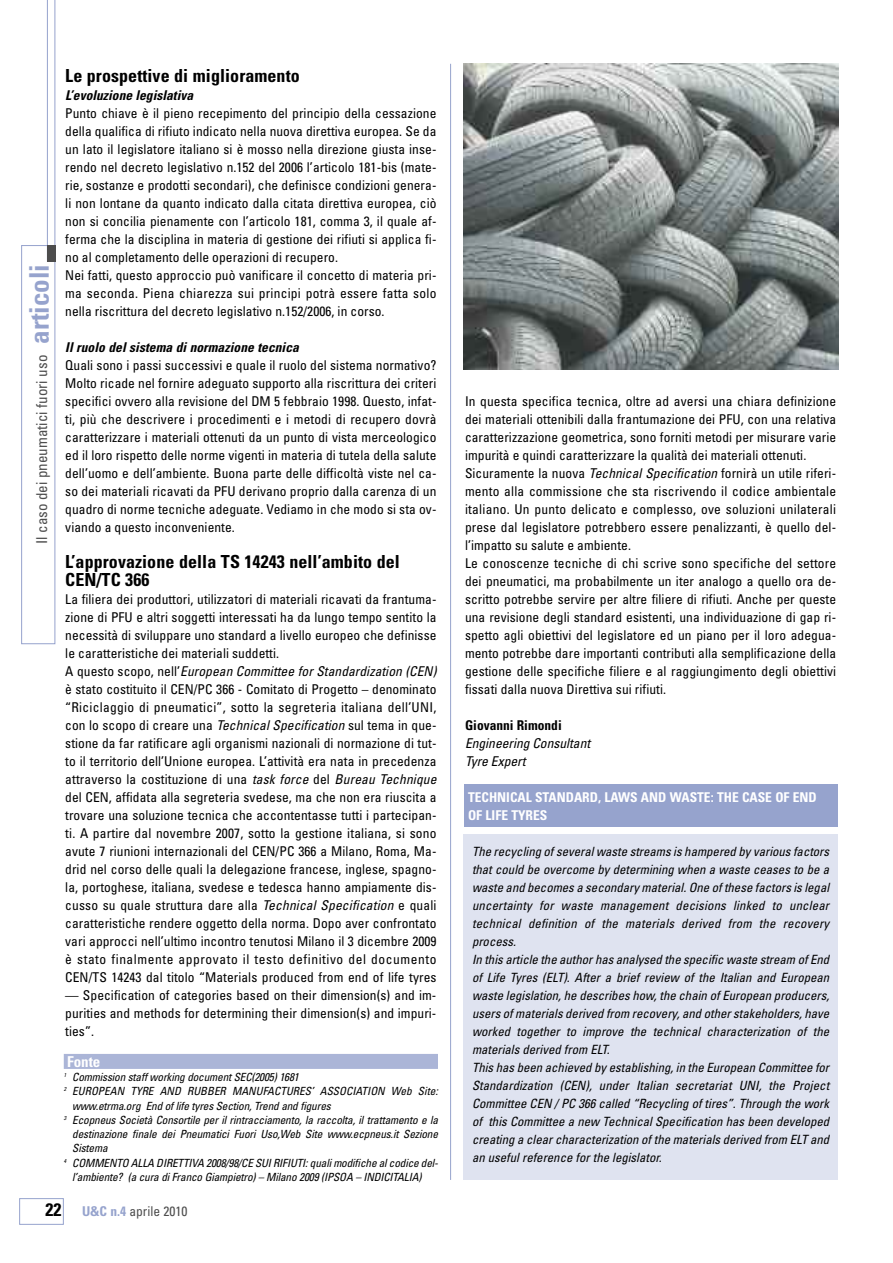
<style>
.page{position:relative;width:893px;height:1263px;background:#fff}
.page>*{position:absolute;margin:0;border:0;box-sizing:border-box;transform-origin:0 0}
.t1{font:700 condensed 18px/18px "Univers";letter-spacing:.005em;color:#000}
.t2{font:condensed 15px "Univers";color:#4d4d4d}
.t3{font:700 condensed 15px "Univers";color:#fff}
.t4{font:condensed 13.5px/18px "Univers";letter-spacing:.005em;color:#000}
.t5{font:italic 700 condensed 13.5px "Univers";letter-spacing:.005em;color:#000}
.t6{font:700 condensed 13.5px/18px "Univers";color:#fff}
.t7{font:italic condensed 13.5px/18px "Univers";color:#000}
.t8{font:condensed 13.5px "Univers";color:#4d4d4d}
.t9{font:700 condensed 13.5px "Univers";color:#000}
.t10{font:italic condensed 12.75px/18px "Univers";color:#000}
.t11{font:italic condensed 11.25px "Univers";letter-spacing:-.015em;color:#000}
.s1{font-weight:700;font-size:27px;color:#96a3cd}
.s2{font-style:italic}
.s3{font-weight:700;font-size:18px;color:#000}
.s4{font-weight:700;color:#96a3cd}
</style>
<div class="page">
<div style="left:464px;top:784px;width:374px;height:43px;background:#96a3cd"></div>
<div style="left:463px;top:834px;width:375px;height:346px;background:#dfe3f0"></div>
<hr style="left:450px;top:64px;width:1px;height:1116px;background:#96a3cd">
<div style="left:21px;top:245px;width:34px;height:399px;border:1px solid #96a3cd"></div>
<svg style="left:47px;top:0;width:8px;height:245px"></svg>
<div style="left:47px;top:245px;width:8px;height:17px;background:#4d4d4d"></div>
<div style="left:19px;top:1198px;width:45px;height:27px;border:1px solid #96a3cd"></div>
<div style="left:64px;top:1054px;width:374px;height:15px;background:#abb5d7"></div>
<img style="left:463px;top:64px;width:375px;height:306px">
<p class="t2" style="left:36px;top:544px;width:281px;rotate:-90deg">Il caso dei pneumatici fuori uso <span class="s1">articoli</span></p>
<h1 class="t1" style="left:65px;top:68px;width:236px">Le prospettive di miglioramento</h1>
<p class="t5" style="left:65px;top:90px;width:129px">L’evoluzione legislativa</p>
<p class="t4" style="left:65px;top:105px;width:373px">Punto chiave è il pieno recepimento del principio della cessazione della qualifica di rifiuto indicato nella nuova direttiva europea. Se da un lato il legislatore italiano si è mosso nella direzione giusta inse&shy;rendo nel decreto legislativo n.152 del 2006 l’articolo 181-bis (mate&shy;rie, sostanze e prodotti secondari), che definisce condizioni genera&shy;li non lontane da quanto indicato dalla citata direttiva europea, ciò non si concilia pienamente con l’articolo 181, comma 3, il quale af&shy;ferma che la disciplina in materia di gestione dei rifiuti si applica fi&shy;no al completamento delle operazioni di recupero.<br>Nei fatti, questo approccio può vanificare il concetto di materia pri&shy;ma seconda. Piena chiarezza sui principi potrà essere fatta solo nella riscrittura del decreto legislativo n.152/2006, in corso.</p>
<p class="t5" style="left:65px;top:342px;width:235px">Il ruolo del sistema di normazione tecnica</p>
<p class="t4" style="left:65px;top:357px;width:373px;text-align:justify">Quali sono i passi successivi e quale il ruolo del sistema normativo?<br>Molto ricade nel fornire adeguato supporto alla riscrittura dei criteri specifici ovvero alla revisione del DM 5 febbraio 1998. Questo, infat&shy;ti, più che descrivere i procedimenti e i metodi di recupero dovrà caratterizzare i materiali ottenuti da un punto di vista merceologico ed il loro rispetto delle norme vigenti in materia di tutela della salute dell’uomo e dell’ambiente. Buona parte delle difficoltà viste nel ca&shy;so dei materiali ricavati da PFU derivano proprio dalla carenza di un quadro di norme tecniche adeguate. Vediamo in che modo si sta ov&shy;viando a questo inconveniente.</p>
<h1 class="t1" style="left:65px;top:554px;width:336px">L’approvazione della TS 14243 nell’ambito del<br>CEN/TC 366</h1>
<p class="t4" style="left:65px;top:591px;width:373px">La filiera dei produttori, utilizzatori di materiali ricavati da frantuma&shy;zione di PFU e altri soggetti interessati ha da lungo tempo sentito la necessità di sviluppare uno standard a livello europeo che definisse le caratteristiche dei materiali suddetti.<br>A questo scopo, nell’<span class="s2">European Committee for Standardization (CEN) </span>è stato costituito il CEN/PC 366 - Comitato di Progetto – denominato “Riciclaggio di pneumatici”, sotto la segreteria italiana dell’UNI, con lo scopo di creare una <span class="s2">Technical Specification</span> sul tema in que&shy;stione da far ratificare agli organismi nazionali di normazione di tut&shy;to il territorio dell’Unione europea. L’attività era nata in precedenza attraverso la costituzione di una <span class="s2">task force</span> del <span class="s2">Bureau Technique </span>del CEN, affidata alla segreteria svedese, ma che non era riuscita a trovare una soluzione tecnica che accontentasse tutti i partecipan&shy;ti. A partire dal novembre 2007, sotto la gestione italiana, si sono avute 7 riunioni internazionali del CEN/PC 366 a Milano, Roma, Ma&shy;drid nel corso delle quali la delegazione francese, inglese, spagno&shy;la, portoghese, italiana, svedese e tedesca hanno ampiamente dis&shy;cusso su quale struttura dare alla <span class="s2">Technical Specification</span> e quali caratteristiche rendere oggetto della norma. Dopo aver confrontato vari approcci nell’ultimo incontro tenutosi Milano il 3 dicembre 2009 è stato finalmente approvato il testo definitivo del documento CEN/TS 14243 dal titolo “Materials produced from end of life tyres</p>
<p class="t4" style="left:65px;top:987px;width:373px;text-align:justify">— Specification of categories based on their dimension(s) and im&shy;purities and methods for determining their dimension(s) and impuri&shy;ties”.</p>
<p class="t3" style="left:67px;top:1056px;width:35px">Fonte</p>
<p class="t11" style="left:64px;top:1073px;width:237px"><sup>1</sup> Commission staff working document SEC(2005) 1681</p>
<p class="t11" style="left:64px;top:1087px;width:376px"><sup>2</sup> EUROPEAN TYRE AND RUBBER MANUFACTURES’ ASSOCIATION Web Site:</p>
<p class="t11" style="left:72px;top:1101px;width:260px">www.etrma.org End of life tyres Section, Trend and figures</p>
<p class="t11" style="left:64px;top:1116px;width:376px"><sup>3</sup> Ecopneus Società Consortile per il rintracciamento, la raccolta, il trattamento e la</p>
<p class="t11" style="left:72px;top:1130px;width:367px">destinazione finale dei Pneumatici Fuori Uso,Web Site www.ecpneus.it Sezione</p>
<p class="t11" style="left:72px;top:1144px;width:37px">Sistema</p>
<p class="t11" style="left:64px;top:1158px;width:376px"><sup>4</sup> COMMENTO ALLA DIRETTIVA 2008/98/CE SUI RIFIUTI: quali modifiche al codice del-</p>
<p class="t11" style="left:72px;top:1173px;width:351px">l’ambiente? (a cura di Franco Giampietro) – Milano 2009 (IPSOA – INDICITALIA)</p>
<p class="t8" style="left:45px;top:1206px;width:143px"><span class="s3">22</span> <span class="s4">U&amp;C n.4</span> aprile 2010</p>
<p class="t4" style="left:465px;top:393px;width:373px">In questa specifica tecnica, oltre ad aversi una chiara definizione dei materiali ottenibili dalla frantumazione dei PFU, con una relativa caratterizzazione geometrica, sono forniti metodi per misurare varie impurità e quindi caratterizzare la qualità dei materiali ottenuti.<br>Sicuramente la nuova <span class="s2">Technical Specification</span> fornirà un utile riferi&shy;mento alla commissione che sta riscrivendo il codice ambientale italiano. Un punto delicato e complesso, ove soluzioni unilaterali prese dal legislatore potrebbero essere penalizzanti, è quello del&shy;l’impatto su salute e ambiente.<br>Le conoscenze tecniche di chi scrive sono specifiche del settore dei pneumatici, ma probabilmente un iter analogo a quello ora de&shy;scritto potrebbe servire per altre filiere di rifiuti. Anche per queste una revisione degli standard esistenti, una individuazione di gap ri&shy;spetto agli obiettivi del legislatore ed un piano per il loro adegua&shy;mento potrebbe dare importanti contributi alla semplificazione della gestione delle specifiche filiere e al raggiungimento degli obiettivi fissati dalla nuova Direttiva sui rifiuti.</p>
<p class="t9" style="left:465px;top:720px;width:98px">Giovanni Rimondi</p>
<p class="t7" style="left:465px;top:735px;width:127px">Engineering Consultant<br>Tyre Expert</p>
<p class="t6" style="left:468px;top:789px;width:350px">TECHNICAL STANDARD, LAWS AND WASTE: THE CASE OF END<br>OF LIFE TYRES</p>
<p class="t10" style="left:472px;top:843px;width:359px">The recycling of several waste streams is hampered by various factors that could be overcome by determining when a waste ceases to be a waste and becomes a secondary material. One of these factors is legal uncertainty for waste management decisions linked to unclear technical definition of the materials derived from the recovery process.<br>In this article the author has analysed the specific waste stream of End of Life Tyres (ELT). After a brief review of the Italian and European waste legislation, he describes how, the chain of European producers, users of materials derived from recovery, and other stakeholders, have worked together to improve the technical characterization of the materials derived from ELT.<br>This has been achieved by establishing, in the European Committee for Standardization (CEN), under Italian secretariat UNI, the Project Committee CEN / PC 366 called “Recycling of tires”. Through the work of this Committee a new Technical Specification has been developed creating a clear characterization of the materials derived from ELT and an useful reference for the legislator.</p>
<p class="t7" style="left:465px;top:861px;width:62px">Tyre Expert</p>
</div>
